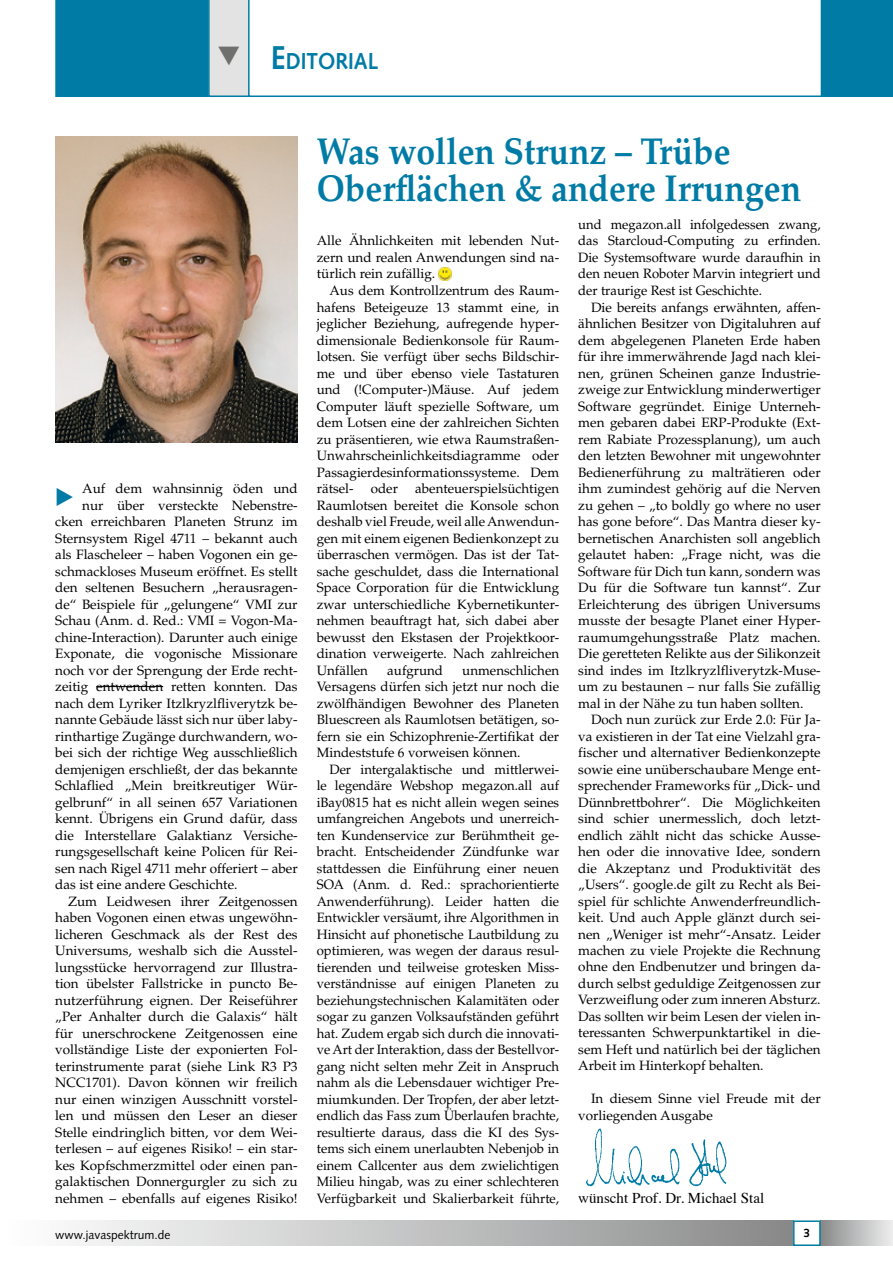
<style>
.page{position:relative;width:893px;height:1263px;background:#fff}
.page>*{position:absolute;margin:0;border:0;box-sizing:border-box;transform-origin:0 0}
.t1{font:700 37.5px/37.5px "Palatino";color:#007ba5;scale:.9 1}
.t2{font:23.4px "European Pi Three";color:#007ba5}
.t3{font:700 23.1px "Syntax";color:#007ba5;scale:.9 1}
.t4{font:15px "Times";color:#000}
.t5{font:13.5px/16.5px "Palatino";color:#000;text-align:justify}
.t6{font:12px "Syntax";color:#000}
.t7{font:700 12px "Syntax";color:#000}
.s1{font-size:33px}
</style>
<div class="page">
<img style="left:55px;top:136px;width:243px;height:306px">
<div style="left:0;top:1220px;width:793px;height:26px;background:linear-gradient(to right,#fff,#898a8a)"></div>
<div style="left:821px;top:1220px;width:72px;height:26px;background:linear-gradient(to right,#898a8a,#ededee)"></div>
<div style="left:793px;top:1220px;width:28px;height:26px;border:2px solid #007ba5"></div>
<svg style="left:250px;top:0;width:571px;height:97px"></svg>
<div style="left:821px;top:0;width:72px;height:97px;background:#007ba5"></div>
<img style="left:586px;top:1128px;width:141px;height:59px">
<hr style="left:96px;top:686px;width:67px;height:1px;background:#000">
<svg style="left:439px;top:268px;width:12px;height:12px"></svg>
<svg style="left:55px;top:0;width:195px;height:97px;background:#2d8fb1"></svg>
<h3 class="t3" style="left:271px;top:48px;width:121px"><span class="s1">E</span>DITORIAL</h3>
<h2 class="t2" style="left:55px;top:482px;width:21px">E</h2>
<p class="t5" style="left:82px;top:480px;width:217px">Auf dem wahnsinnig öden und</p>
<p class="t5" style="left:82px;top:497px;width:217px">nur über versteckte Nebenstre-</p>
<p class="t5" style="left:55px;top:513px;width:244px">cken erreichbaren Planeten Strunz im</p>
<p class="t5" style="left:55px;top:530px;width:244px">Sternsystem Rigel 4711 – bekannt auch</p>
<p class="t5" style="left:55px;top:546px;width:244px">als Flascheleer – haben Vogonen ein ge-</p>
<p class="t5" style="left:55px;top:563px;width:244px">schmackloses Museum eröffnet. Es stellt</p>
<p class="t5" style="left:55px;top:579px;width:244px">den seltenen Besuchern „herausragen-</p>
<p class="t5" style="left:55px;top:596px;width:244px">de“ Beispiele für „gelungene“ VMI zur</p>
<p class="t5" style="left:55px;top:612px;width:244px">Schau (Anm. d. Red.: VMI = Vogon-Ma-</p>
<p class="t5" style="left:55px;top:629px;width:244px">chine-Interaction). Darunter auch einige</p>
<p class="t5" style="left:55px;top:645px;width:244px">Exponate, die vogonische Missionare</p>
<p class="t5" style="left:55px;top:662px;width:244px">noch vor der Sprengung der Erde recht-</p>
<p class="t5" style="left:55px;top:678px;width:244px">zeitig entwenden retten konnten. Das</p>
<p class="t5" style="left:55px;top:695px;width:244px">nach dem Lyriker Itzlkryzlfliverytzk be-</p>
<p class="t5" style="left:55px;top:711px;width:244px">nannte Gebäude lässt sich nur über laby-</p>
<p class="t5" style="left:55px;top:728px;width:244px">rinthartige Zugänge durchwandern, wo-</p>
<p class="t5" style="left:55px;top:744px;width:244px">bei sich der richtige Weg ausschließlich</p>
<p class="t5" style="left:55px;top:761px;width:244px">demjenigen erschließt, der das bekannte</p>
<p class="t5" style="left:55px;top:777px;width:244px">Schlaflied „Mein breitkreutiger Wür-</p>
<p class="t5" style="left:55px;top:794px;width:244px">gelbrunf“ in all seinen 657 Variationen</p>
<p class="t5" style="left:55px;top:810px;width:244px">kennt. Übrigens ein Grund dafür, dass</p>
<p class="t5" style="left:55px;top:827px;width:244px">die Interstellare Galaktianz Versiche-</p>
<p class="t5" style="left:55px;top:843px;width:244px">rungsgesellschaft keine Policen für Rei-</p>
<p class="t5" style="left:55px;top:860px;width:244px">sen nach Rigel 4711 mehr offeriert – aber</p>
<p class="t5" style="left:55px;top:876px;width:184px">das ist eine andere Geschichte.</p>
<p class="t5" style="left:68px;top:893px;width:231px">Zum Leidwesen ihrer Zeitgenossen</p>
<p class="t5" style="left:55px;top:909px;width:244px">haben Vogonen einen etwas ungewöhn-</p>
<p class="t5" style="left:55px;top:926px;width:244px">licheren Geschmack als der Rest des</p>
<p class="t5" style="left:55px;top:942px;width:244px">Universums, weshalb sich die Ausstel-</p>
<p class="t5" style="left:55px;top:959px;width:244px">lungsstücke hervorragend zur Illustra-</p>
<p class="t5" style="left:55px;top:975px;width:244px">tion übelster Fallstricke in puncto Be-</p>
<p class="t5" style="left:55px;top:992px;width:244px">nutzerführung eignen. Der Reiseführer</p>
<p class="t5" style="left:55px;top:1008px;width:244px">„Per Anhalter durch die Galaxis“ hält</p>
<p class="t5" style="left:55px;top:1025px;width:244px">für unerschrockene Zeitgenossen eine</p>
<p class="t5" style="left:55px;top:1041px;width:244px">vollständige Liste der exponierten Fol-</p>
<p class="t5" style="left:55px;top:1058px;width:244px">terinstrumente parat (siehe Link R3 P3</p>
<p class="t5" style="left:55px;top:1074px;width:244px">NCC1701). Davon können wir freilich</p>
<p class="t5" style="left:55px;top:1091px;width:244px">nur einen winzigen Ausschnitt vorstel-</p>
<p class="t5" style="left:55px;top:1107px;width:244px">len und müssen den Leser an dieser</p>
<p class="t5" style="left:55px;top:1124px;width:244px">Stelle eindringlich bitten, vor dem Wei-</p>
<p class="t5" style="left:55px;top:1140px;width:244px">terlesen – auf eigenes Risiko! – ein star-</p>
<p class="t5" style="left:55px;top:1157px;width:244px">kes Kopfschmerzmittel oder einen pan-</p>
<p class="t5" style="left:55px;top:1173px;width:244px">galaktischen Donnergurgler zu sich zu</p>
<p class="t5" style="left:55px;top:1190px;width:244px">nehmen – ebenfalls auf eigenes Risiko!</p>
<h1 class="t1" style="left:317px;top:133px;width:540px">Was wollen Strunz – Trübe<br>Oberflächen &amp; andere Irrungen</h1>
<p class="t5" style="left:317px;top:233px;width:244px">Alle Ähnlichkeiten mit lebenden Nut&shy;zern und realen Anwendungen sind na&shy;türlich rein zufällig.</p>
<p class="t5" style="left:317px;top:282px;width:244px;text-indent:13px">Aus dem Kontrollzentrum des Raum&shy;hafens Beteigeuze 13 stammt eine, in jeglicher Beziehung, aufregende hyper&shy;dimensionale Bedienkonsole für Raum&shy;lotsen. Sie verfügt über sechs Bildschir&shy;me und über ebenso viele Tastaturen und (!Computer-)Mäuse. Auf jedem Computer läuft spezielle Software, um dem Lotsen eine der zahlreichen Sichten zu präsentieren, wie etwa Raumstraßen-Unwahrscheinlichkeitsdiagramme oder Passagierdesinformationssysteme. Dem rätsel-</p>
<p class="t5" style="left:317px;top:480px;width:244px;text-indent:98px">abenteuerspielsüchtigen Raumlotsen bereitet die Konsole schon deshalb viel Freude, weil alle Anwendun&shy;gen mit einem eigenen Bedienkonzept zu überraschen vermögen. Das ist der Tat&shy;sache geschuldet, dass die International Space Corporation für die Entwicklung zwar unterschiedliche Kybernetikunter&shy;nehmen beauftragt hat, sich dabei aber bewusst den Ekstasen der Projektkoor&shy;dination verweigerte. Nach zahlreichen Unfällen</p>
<p class="t5" style="left:371px;top:480px;width:29px">oder</p>
<p class="t5" style="left:387px;top:662px;width:57px">aufgrund</p>
<p class="t5" style="left:317px;top:662px;width:244px;text-indent:146px">unmenschlichen Versagens dürfen sich jetzt nur noch die zwölfhändigen Bewohner des Planeten Bluescreen als Raumlotsen betätigen, so&shy;fern sie ein Schizophrenie-Zertifikat der Mindeststufe 6 vorweisen können.</p>
<p class="t5" style="left:317px;top:761px;width:244px;text-indent:13px">Der intergalaktische und mittlerwei&shy;le legendäre Webshop megazon.all auf iBay0815 hat es nicht allein wegen seines umfangreichen Angebots und unerreich&shy;ten Kundenservice zur Berühmtheit ge&shy;bracht. Entscheidender Zündfunke war stattdessen die Einführung einer neuen SOA (Anm. d. Red.: sprachorientierte Anwenderführung). Leider hatten die Entwickler versäumt, ihre Algorithmen in Hinsicht auf phonetische Lautbildung zu optimieren, was wegen der daraus resul&shy;tierenden und teilweise grotesken Miss&shy;verständnisse auf einigen Planeten zu beziehungstechnischen Kalamitäten oder sogar zu ganzen Volksaufständen geführt hat. Zudem ergab sich durch die innovati&shy;ve Art der Interaktion, dass der Bestellvor&shy;gang nicht selten mehr Zeit in Anspruch nahm als die Lebensdauer wichtiger Pre&shy;miumkunden. Der Tropfen, der aber letzt&shy;endlich das Fass zum Überlaufen brachte, resultierte daraus, dass die KI des Sys&shy;tems sich einem unerlaubten Nebenjob in einem Callcenter aus dem zwielichtigen Milieu hingab, was zu einer schlechteren Verfügbarkeit und Skalierbarkeit führte,</p>
<p class="t5" style="left:578px;top:216px;width:244px">und megazon.all infolgedessen zwang, das Starcloud-Computing zu erfinden.<br>Die Systemsoftware wurde daraufhin in den neuen Roboter Marvin integriert und der traurige Rest ist Geschichte.</p>
<p class="t5" style="left:578px;top:299px;width:244px;text-indent:13px">Die bereits anfangs erwähnten, affen&shy;ähnlichen Besitzer von Digitaluhren auf dem abgelegenen Planeten Erde haben für ihre immerwährende Jagd nach klei&shy;nen, grünen Scheinen ganze Industrie&shy;zweige zur Entwicklung minderwertiger Software gegründet. Einige Unterneh&shy;men gebaren dabei ERP-Produkte (Ext&shy;rem Rabiate Prozessplanung), um auch den letzten Bewohner mit ungewohnter Bedienerführung zu malträtieren oder ihm zumindest gehörig auf die Nerven zu gehen – „to boldly go where no user has gone before“. Das Mantra dieser ky&shy;bernetischen Anarchisten soll angeblich gelautet haben: „Frage nicht, was die Software für Dich tun kann, sondern was Du für die Software tun kannst“. Zur Erleichterung des übrigen Universums musste der besagte Planet einer Hyper&shy;raumumgehungsstraße Platz machen.<br>Die geretteten Relikte aus der Silikonzeit sind indes im Itzlkryzlfliverytzk-Muse&shy;um zu bestaunen – nur falls Sie zufällig mal in der Nähe zu tun haben sollten.</p>
<p class="t5" style="left:578px;top:711px;width:244px;text-indent:13px">Doch nun zurück zur Erde 2.0: Für Ja&shy;va existieren in der Tat eine Vielzahl gra&shy;fischer und alternativer Bedienkonzepte sowie eine unüberschaubare Menge ent&shy;sprechender Frameworks für „Dick- und Dünnbrettbohrer“. Die Möglichkeiten sind schier unermesslich, doch letzt&shy;endlich zählt nicht das schicke Ausse&shy;hen oder die innovative Idee, sondern die Akzeptanz und Produktivität des „Users“. google.de gilt zu Recht als Bei&shy;spiel für schlichte Anwenderfreundlich&shy;keit. Und auch Apple glänzt durch sei&shy;nen „Weniger ist mehr“-Ansatz. Leider machen zu viele Projekte die Rechnung ohne den Endbenutzer und bringen da&shy;durch selbst geduldige Zeitgenossen zur Verzweiflung oder zum inneren Absturz.<br>Das sollten wir beim Lesen der vielen in&shy;teressanten Schwerpunktartikel in die&shy;sem Heft und natürlich bei der täglichen Arbeit im Hinterkopf behalten.</p>
<p class="t5" style="left:578px;top:1091px;width:244px;text-indent:13px">In diesem Sinne viel Freude mit der vorliegenden Ausgabe</p>
<p class="t4" style="left:578px;top:1183px;width:187px">wünscht Prof. Dr. Michael Stal</p>
<p class="t6" style="left:55px;top:1227px;width:117px">www.javaspektrum.de</p>
<p class="t7" style="left:803px;top:1226px;width:8px">3</p>
</div>
